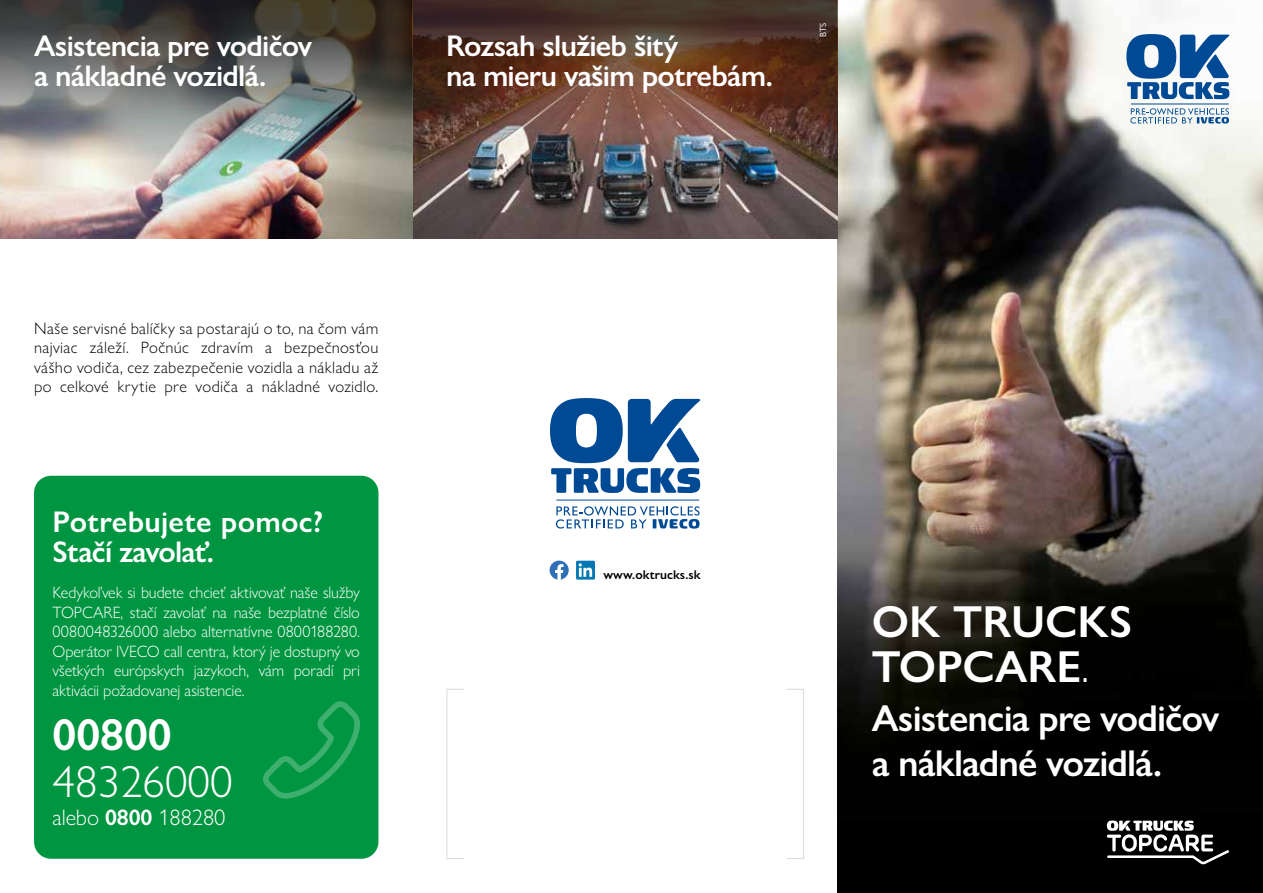
<style>
.page{position:relative;width:1263px;height:893px;background:#fff}
.page>*{position:absolute;margin:0;border:0;box-sizing:border-box;transform-origin:0 0}
.t1{font:600 45px/45px "Gill Sans Nova";color:#fff}
.t2{font:300 45px "Gill Sans Nova";color:#fff}
.t3{font:600 37.5px/45px "Gill Sans Nova";letter-spacing:-.025em;color:#fff}
.t4{font:600 30px/30px "Gill Sans Nova";letter-spacing:-.025em;color:#fff}
.t5{font:600 30px/30px "Gill Sans Nova";color:#fff}
.t6{font:300 22.5px "Gill Sans Nova";letter-spacing:-.005em;color:#fff}
.t7{font:300 16.5px/19.5px "Gill Sans Nova";letter-spacing:-.01em;color:#fff;text-align:justify}
.t8{font:300 16.5px/19.5px "Gill Sans Nova";letter-spacing:.02em;color:#000;text-align:justify}
.t9{font:600 12.75px "Gill Sans Nova";letter-spacing:.01em;color:#000}
.t10{font:9px "Gill Sans Nova";color:#fff}
.s1{font-family:"Gill Sans"}
.s2{font-weight:600}
.s3{font-weight:300}
</style>
<div class="page">
<img style="left:838px;top:0;width:425px;height:893px">
<svg style="left:550px;top:398px;width:150px;height:95px"></svg>
<svg style="left:556px;top:506px;width:143px;height:23px"></svg>
<hr style="left:556px;top:500px;width:143px;height:1px;background:#004994">
<img style="left:0;top:130px;width:838px;height:108px">
<svg style="left:412px;top:0;width:426px;height:130px;background:#5b392b"></svg>
<img style="left:0;top:0;width:412px;height:159px">
<div style="left:34px;top:476px;width:344px;height:383px;background:#009641;border-radius:17px"></div>
<svg style="left:263px;top:701px;width:97px;height:98px"></svg>
<div style="left:446px;top:689px;width:18px;height:170px;border:1px solid #dadada"></div>
<div style="left:786px;top:689px;width:18px;height:170px;border:1px solid #dadada"></div>
<svg style="left:1126px;top:34px;width:103px;height:65px"></svg>
<svg style="left:1130px;top:108px;width:99px;height:16px"></svg>
<hr style="left:1131px;top:104px;width:98px;height:1px;background:#004994">
<svg style="left:1107px;top:820px;width:122px;height:44px"></svg>
<svg style="left:550px;top:561px;width:19px;height:19px"></svg>
<svg style="left:576px;top:561px;width:19px;height:19px"></svg>
<svg style="left:579px;top:563px;width:13px;height:14px"></svg>
<h3 class="t4" style="left:34px;top:30px;width:280px">Asistencia pre vodičov a nákladné vozidlá.</h3>
<h3 class="t4" style="left:446px;top:30px;width:328px">Rozsah služieb šitý<br>na mieru vašim potrebám.</h3>
<p class="t10" style="left:818px;top:37px;width:16px;rotate:-90deg">BTS</p>
<p class="t8" style="left:34px;top:318px;width:346px">Naše servisné balíčky sa postarajú o to, na čom vám najviac záleží. Počnúc zdravím a bezpečnosťou vášho vodiča, cez zabezpečenie vozidla a nákladu až po celkové krytie pre vodiča a nákladné vozidlo<span class="s1">.</span></p>
<h3 class="t5" style="left:53px;top:506px;width:272px">Potrebujete pomoc?<br>Stačí zavolať.</h3>
<p class="t7" style="left:53px;top:583px;width:309px">Kedykoľvek si budete chcieť aktivovať naše služby TOPCARE, stačí zavolať na naše bezplatné číslo 0080048326000 alebo alternatívne 0800188280.<br>Operátor IVECO call centra, ktorý je dostupný vo všetkých európskych jazykoch, vám poradí pri aktivácii požadovanej asistencie.</p>
<h1 class="t1" style="left:53px;top:712px;width:121px">00800</h1>
<h1 class="t2" style="left:53px;top:755px;width:182px">48326000</h1>
<h3 class="t6" style="left:53px;top:803px;width:174px">alebo <span class="s2">0800</span> 188280</h3>
<p class="t9" style="left:603px;top:567px;width:99px">www.oktrucks.sk</p>
<h1 class="t1" style="left:872px;top:599px;width:262px">OK TRUCKS<br>TOPCARE<span class="s3">.</span></h1>
<h2 class="t3" style="left:872px;top:695px;width:349px">Asistencia pre vodičov a nákladné vozidlá.</h2>
</div>
